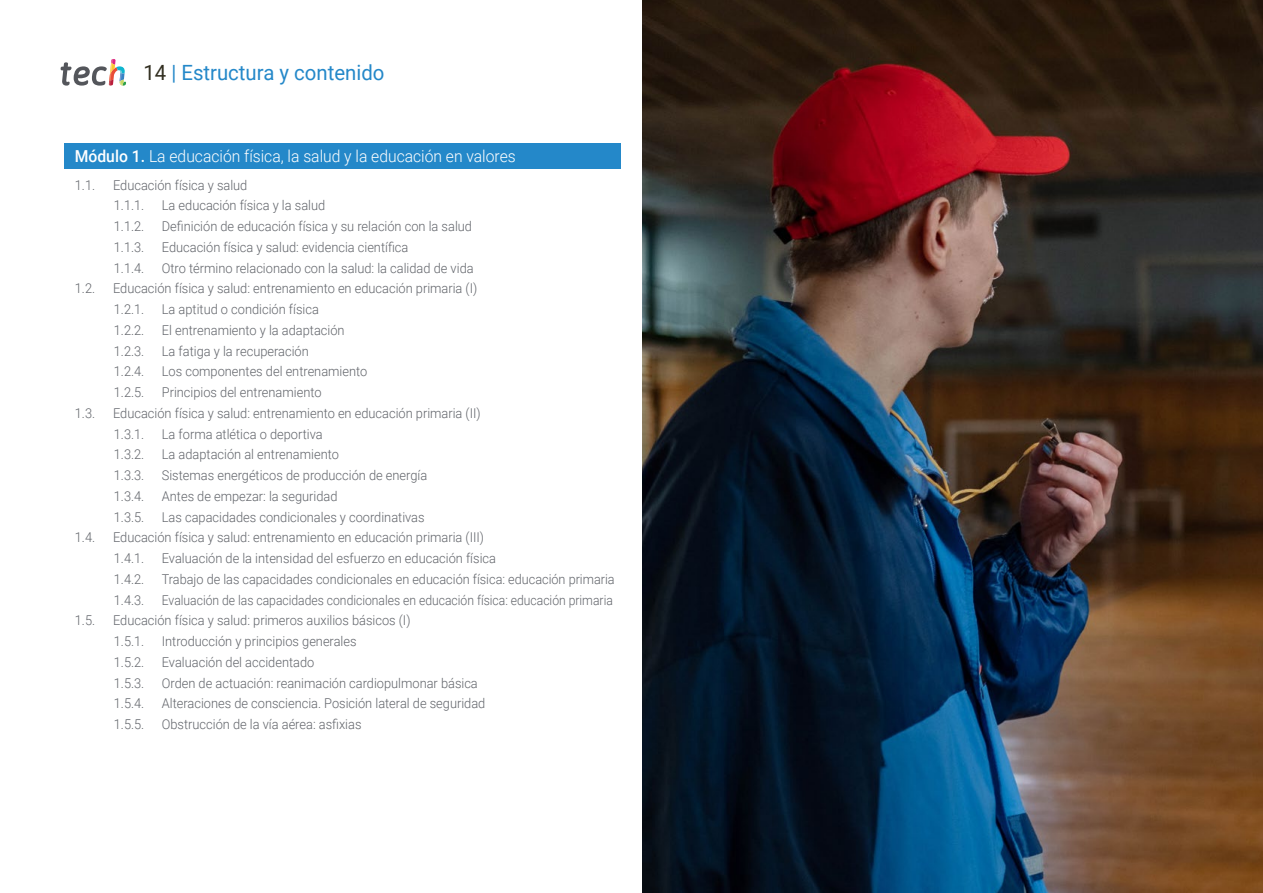
<style>
.page{position:relative;width:1263px;height:893px;background:#fff}
.page>*{position:absolute;margin:0;border:0;box-sizing:border-box;transform-origin:0 0}
.t1{font:21px "Roboto";color:#2488c9}
.t2{font:300 16.5px "Roboto";color:#fff;scale:.95 1}
.t3{font:300 13.5px/20.7px "Roboto";color:#61646a;scale:.95 1}
.t4{font:300 13.5px "Roboto";color:#61646a;scale:.9 1}
.t5{font:300 13.5px "Roboto";color:#61646a;scale:.94 1}
.s1{color:#312e20}
.s2{font-weight:500}
</style>
<div class="page">
<div style="left:64px;top:144px;width:557px;height:25px;background:#2488c9"></div>
<img style="left:642px;top:0;width:621px;height:893px">
<svg style="left:61px;top:59px;width:65px;height:27px"></svg>
<h1 class="t1" style="left:144px;top:57px;width:242px"><span class="s1">14</span> | Estructura y contenido</h1>
<p class="t2" style="left:75px;top:145px;width:466px"><span class="s2">Módulo 1.</span> La educación física, la salud y la educación en valores</p>
<p class="t3" style="left:75px;top:174px;width:23px">1.1.</p>
<p class="t3" style="left:113px;top:174px;width:143px">Educación física y salud<br>1.1.1.</p>
<p class="t3" style="left:162px;top:195px;width:173px">La educación física y la salud</p>
<p class="t3" style="left:114px;top:215px;width:34px">1.1.2.</p>
<p class="t3" style="left:162px;top:215px;width:328px">Definición de educación física y su relación con la salud</p>
<p class="t3" style="left:114px;top:236px;width:34px">1.1.3.</p>
<p class="t3" style="left:162px;top:236px;width:261px">Educación física y salud: evidencia científica</p>
<p class="t3" style="left:114px;top:257px;width:34px">1.1.4.</p>
<p class="t3" style="left:162px;top:257px;width:330px">Otro término relacionado con la salud: la calidad de vida</p>
<p class="t3" style="left:75px;top:278px;width:23px">1.2.</p>
<p class="t3" style="left:113px;top:278px;width:385px">Educación física y salud: entrenamiento en educación primaria (I)<br>1.2.1.</p>
<p class="t3" style="left:162px;top:298px;width:167px">La aptitud o condición física</p>
<p class="t3" style="left:114px;top:319px;width:34px">1.2.2.</p>
<p class="t3" style="left:162px;top:319px;width:194px">El entrenamiento y la adaptación</p>
<p class="t3" style="left:114px;top:340px;width:34px">1.2.3.</p>
<p class="t3" style="left:162px;top:340px;width:156px">La fatiga y la recuperación</p>
<p class="t3" style="left:114px;top:361px;width:34px">1.2.4.</p>
<p class="t3" style="left:162px;top:361px;width:218px">Los componentes del entrenamiento</p>
<p class="t3" style="left:114px;top:381px;width:34px">1.2.5.</p>
<p class="t3" style="left:162px;top:381px;width:170px">Principios del entrenamiento</p>
<p class="t3" style="left:75px;top:402px;width:23px">1.3.</p>
<p class="t3" style="left:113px;top:402px;width:388px">Educación física y salud: entrenamiento en educación primaria (II)<br>1.3.1.</p>
<p class="t3" style="left:162px;top:423px;width:171px">La forma atlética o deportiva</p>
<p class="t3" style="left:114px;top:444px;width:34px">1.3.2.</p>
<p class="t3" style="left:162px;top:444px;width:188px">La adaptación al entrenamiento</p>
<p class="t3" style="left:114px;top:464px;width:34px">1.3.3.</p>
<p class="t3" style="left:162px;top:464px;width:281px">Sistemas energéticos de producción de energía</p>
<p class="t3" style="left:114px;top:485px;width:34px">1.3.4.</p>
<p class="t3" style="left:162px;top:485px;width:186px">Antes de empezar: la seguridad</p>
<p class="t3" style="left:114px;top:506px;width:34px">1.3.5.</p>
<p class="t3" style="left:162px;top:506px;width:278px">Las capacidades condicionales y coordinativas</p>
<p class="t3" style="left:75px;top:527px;width:23px">1.4.</p>
<p class="t3" style="left:113px;top:527px;width:392px">Educación física y salud: entrenamiento en educación primaria (III)<br>1.4.1.</p>
<p class="t3" style="left:162px;top:547px;width:353px">Evaluación de la intensidad del esfuerzo en educación física</p>
<p class="t3" style="left:114px;top:568px;width:34px">1.4.2.</p>
<p class="t5" style="left:162px;top:570px;width:483px">Trabajo de las capacidades condicionales en educación física: educación primaria</p>
<p class="t3" style="left:114px;top:589px;width:34px">1.4.3.</p>
<p class="t4" style="left:162px;top:590px;width:503px">Evaluación de las capacidades condicionales en educación física: educación primaria</p>
<p class="t3" style="left:75px;top:610px;width:23px">1.5.</p>
<p class="t3" style="left:113px;top:610px;width:315px">Educación física y salud: primeros auxilios básicos (I)<br>1.5.1.</p>
<p class="t3" style="left:162px;top:630px;width:206px">Introducción y principios generales</p>
<p class="t3" style="left:114px;top:651px;width:34px">1.5.2.</p>
<p class="t3" style="left:162px;top:651px;width:162px">Evaluación del accidentado</p>
<p class="t3" style="left:114px;top:672px;width:34px">1.5.3.</p>
<p class="t3" style="left:162px;top:672px;width:334px">Orden de actuación: reanimación cardiopulmonar básica</p>
<p class="t3" style="left:114px;top:693px;width:34px">1.5.4.</p>
<p class="t3" style="left:162px;top:693px;width:342px">Alteraciones de consciencia. Posición lateral de seguridad</p>
<p class="t3" style="left:114px;top:713px;width:34px">1.5.5.</p>
<p class="t3" style="left:162px;top:713px;width:212px">Obstrucción de la vía aérea: asfixias</p>
</div>
